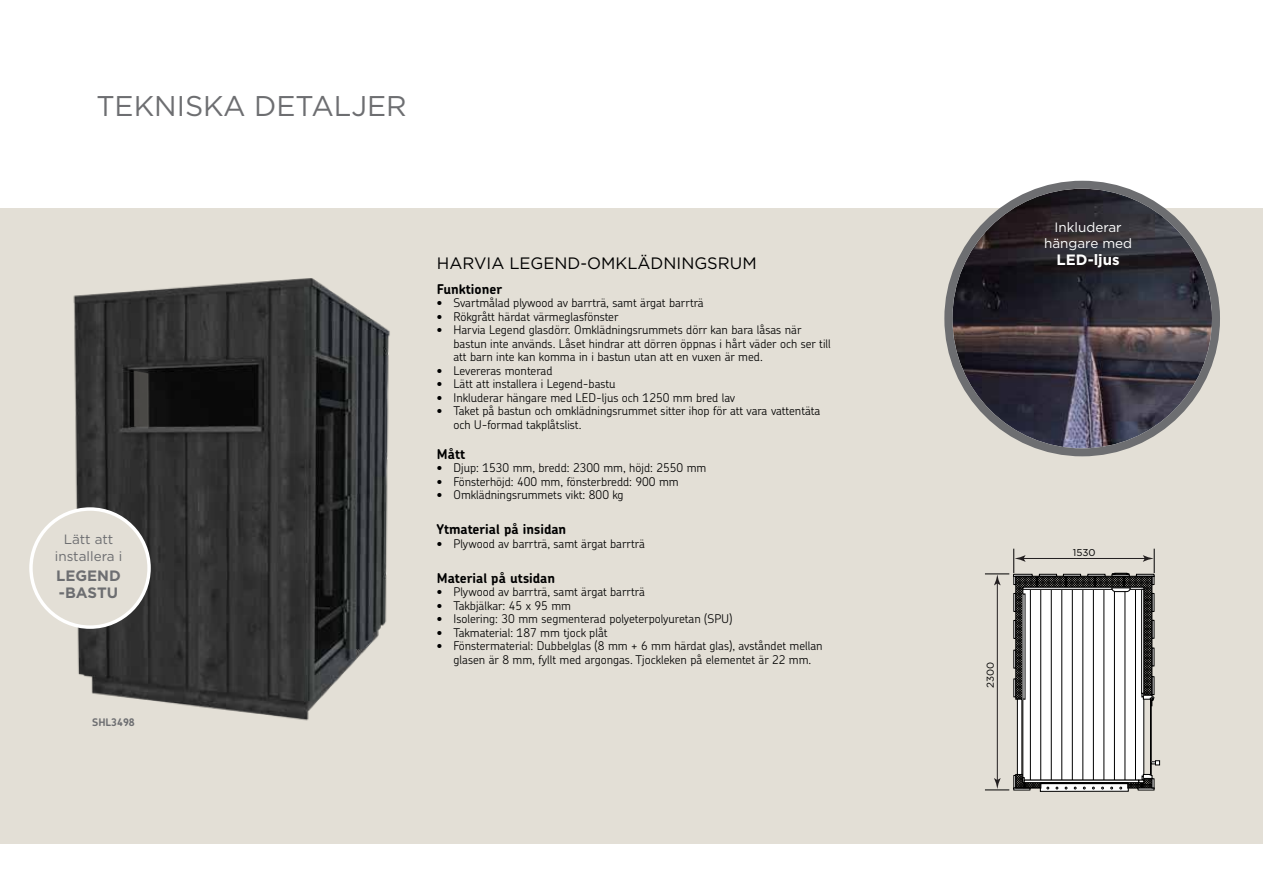
<style>
.page{position:relative;width:1263px;height:893px;background:#fff}
.page>*{position:absolute;margin:0;border:0;box-sizing:border-box;transform-origin:0 0}
.t1{font:28.5px "Gotham";color:#6d6e71}
.t2{font:16.5px "Gotham";color:#000}
.t3{font:700 15px/16.5px "Gotham";color:#6d6e71}
.t4{font:700 15px "Gotham";color:#fff}
.t5{font:700 13.5px "Chevin Pro";color:#000}
.t6{font:13.5px/16.5px "Gotham";color:#fff;text-align:center}
.t7{font:13.5px/16.5px "Gotham";color:#6d6e71;text-align:center}
.t8{font:300 12px/13.5px "Chevin Pro";color:#000}
.t9{font:700 10.5px "Chevin Pro";color:#6d6e71}
.t10{font:9.9px "Gotham";color:#000}
</style>
<div class="page">
<div style="left:0;top:208px;width:1263px;height:635px;background:#e3dfd6"></div>
<img style="left:33px;top:278px;width:357px;height:443px">
<svg style="left:948px;top:185px;width:268px;height:267px;background:#6e6f72"></svg>
<img style="left:952px;top:189px;width:260px;height:259px;border-radius:130px">
<div style="left:944px;top:181px;width:276px;height:275px;border:8px solid #6d6e71;border-radius:50%"></div>
<svg style="left:985px;top:549px;width:175px;height:243px"></svg>
<div style="left:31px;top:509px;width:118px;height:118px;background:#e3dfd6;border-radius:50%"></div>
<div style="left:29px;top:507px;width:122px;height:122px;border:3px solid #fff;border-radius:50%"></div>
<h1 class="t1" style="left:96px;top:88px;width:312px">TEKNISKA DETALJER</h1>
<p class="t7" style="left:55px;top:531px;width:69px">Lätt att installera i</p>
<p class="t3" style="left:56px;top:568px;width:66px">LEGEND -BASTU</p>
<p class="t9" style="left:92px;top:715px;width:44px">SHL3498</p>
<h2 class="t2" style="left:437px;top:253px;width:321px">HARVIA LEGEND-OMKLÄDNINGSRUM</h2>
<p class="t5" style="left:437px;top:280px;width:67px">Funktioner</p>
<p class="t8" style="left:437px;top:296px;width:268px">• Svartmålad plywood av barrträ, samt ärgat barrträ</p>
<p class="t8" style="left:437px;top:309px;width:183px">• Rökgrått härdat värmeglasfönster</p>
<p class="t8" style="left:453px;top:323px;width:379px;text-indent:-16px">• Harvia Legend glasdörr. Omklädningsrummets dörr kan bara låsas när bastun inte används. Låset hindrar att dörren öppnas i hårt väder och ser till att barn inte kan komma in i bastun utan att en vuxen är med.</p>
<p class="t8" style="left:437px;top:363px;width:117px">• Levereras monterad</p>
<p class="t8" style="left:437px;top:377px;width:180px">• Lätt att installera i Legend-bastu</p>
<p class="t8" style="left:437px;top:390px;width:300px">• Inkluderar hängare med LED-ljus och 1250 mm bred lav</p>
<p class="t8" style="left:453px;top:404px;width:369px;text-indent:-16px">• Taket på bastun och omklädningsrummet sitter ihop för att vara vattentäta och U-formad takplåtslist.</p>
<p class="t5" style="left:437px;top:445px;width:30px">Mått</p>
<p class="t8" style="left:437px;top:461px;width:271px">• Djup: 1530 mm, bredd: 2300 mm, höjd: 2550 mm</p>
<p class="t8" style="left:437px;top:474px;width:243px">• Fönsterhöjd: 400 mm, fönsterbredd: 900 mm</p>
<p class="t8" style="left:437px;top:488px;width:188px">• Omklädningsrummets vikt: 800 kg</p>
<p class="t5" style="left:437px;top:520px;width:131px">Ytmaterial på insidan</p>
<p class="t8" style="left:437px;top:536px;width:209px">• Plywood av barrträ, samt ärgat barrträ</p>
<p class="t5" style="left:437px;top:569px;width:120px">Material på utsidan</p>
<p class="t8" style="left:437px;top:585px;width:209px">• Plywood av barrträ, samt ärgat barrträ</p>
<p class="t8" style="left:437px;top:598px;width:136px">• Takbjälkar: 45 x 95 mm</p>
<p class="t8" style="left:437px;top:612px;width:297px">• Isolering: 30 mm segmenterad polyeterpolyuretan (SPU)</p>
<p class="t8" style="left:437px;top:625px;width:172px">• Takmaterial: 187 mm tjock plåt</p>
<p class="t8" style="left:437px;top:639px;width:387px;text-align:center">• Fönstermaterial: Dubbelglas (8 mm + 6 mm härdat glas), avståndet mellan glasen är 8 mm, fyllt med argongas. Tjockleken på elementet är 22 mm.</p>
<p class="t6" style="left:1044px;top:219px;width:90px">Inkluderar hängare med</p>
<p class="t4" style="left:1056px;top:250px;width:65px">LED-ljus</p>
<p class="t10" style="left:984px;top:688px;width:28px;rotate:-90deg">2300</p>
<p class="t10" style="left:1073px;top:546px;width:24px">1530</p>
</div>
